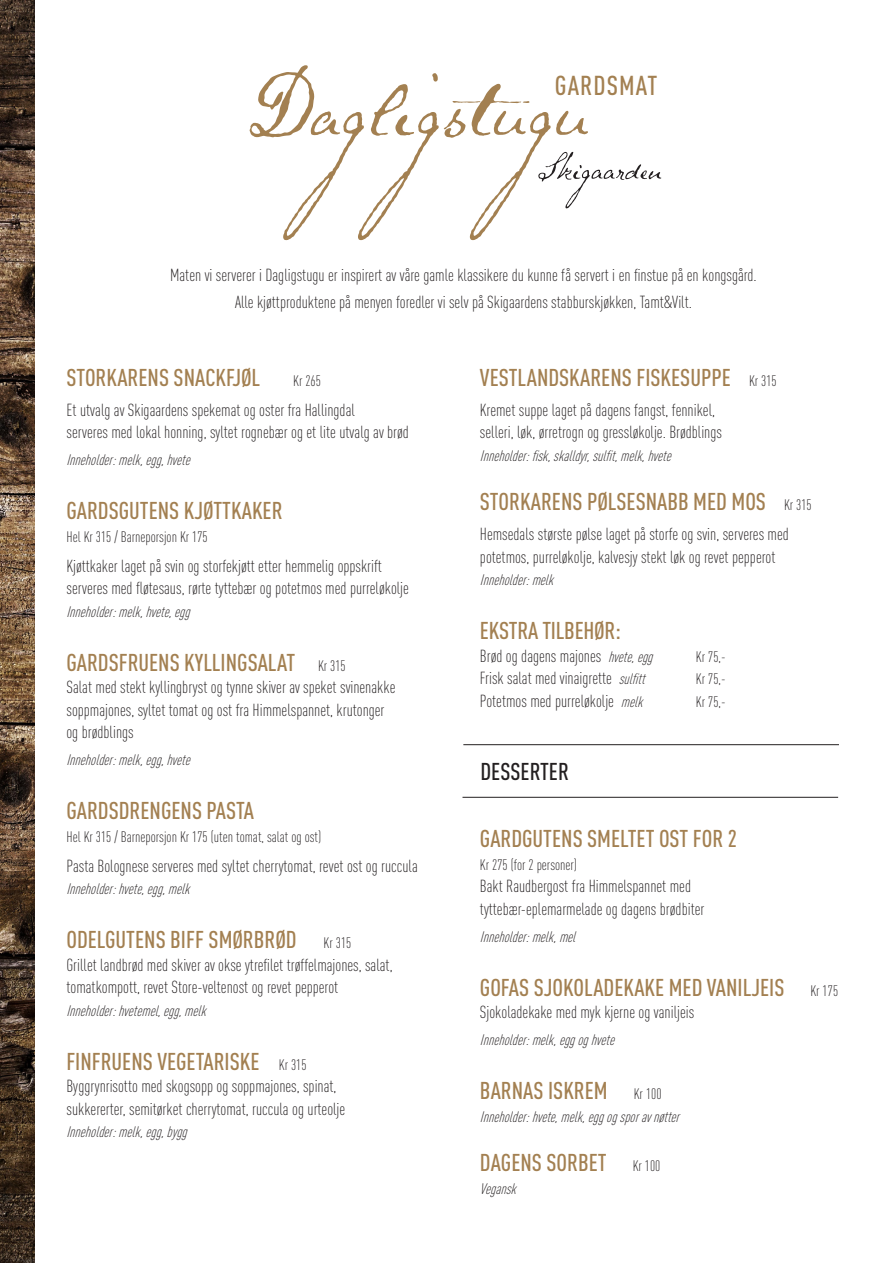
<style>
.page{position:relative;width:893px;height:1263px;background:#fff}
.page>*{position:absolute;margin:0;border:0;box-sizing:border-box;transform-origin:0 0}
.t1{font:142.8px "Schooner Script";letter-spacing:-.005em;color:#a38051}
.t2{font:500 27px "DIN Cond";letter-spacing:.04em;color:#a38051}
.t3{font:500 24px "DIN Cond";color:#a38051}
.t4{font:500 24px "DIN Cond";color:#231f20}
.t5{font:300 17.25px "DIN Cond";color:#231f20}
.t6{font:italic 300 15px "DIN Cond";color:#231f20}
.t7{font:300 15px "DIN Cond";color:#231f20}
.s1{font-weight:300;font-size:15px;color:#231f20}
.s2{font-style:italic;font-size:15px}
</style>
<div class="page">
<img style="left:0;top:0;width:34px;height:1263px">
<svg style="left:538px;top:152px;width:123px;height:56px"></svg>
<hr style="left:463px;top:744px;width:376px;height:1px;background:#231f20">
<hr style="left:462px;top:797px;width:376px;height:1px;background:#231f20">
<p class="t1" style="left:251px;top:0;width:340px">Dagligstugu</p>
<p class="t2" style="left:555px;top:69px;width:104px">GARDSMAT</p>
<p class="t5" style="left:170px;top:265px;width:588px">Maten vi serverer i Dagligstugu er inspirert av våre gamle klassikere du kunne få servert i en finstue på en kongsgård.</p>
<p class="t5" style="left:235px;top:292px;width:458px">Alle kjøttproduktene på menyen foredler vi selv på Skigaardens stabburskjøkken, Tamt&amp;Vilt.</p>
<p class="t3" style="left:66px;top:363px;width:195px">STORKARENS SNACKFJØL</p>
<p class="t7" style="left:293px;top:372px;width:29px">Kr 265</p>
<p class="t5" style="left:66px;top:400px;width:290px">Et utvalg av Skigaardens spekemat og oster fra Hallingdal</p>
<p class="t5" style="left:66px;top:422px;width:344px">serveres med lokal honning, syltet rognebær og et lite utvalg av brød</p>
<p class="t6" style="left:66px;top:451px;width:129px">Inneholder:melk,egg,hvete</p>
<p class="t3" style="left:66px;top:497px;width:218px">GARDSGUTENS KJØTTKAKER</p>
<p class="t7" style="left:66px;top:528px;width:143px">Hel Kr 315 / Barneporsjon Kr 175</p>
<p class="t5" style="left:66px;top:556px;width:317px">Kjøttkaker laget på svin og storfekjøtt etter hemmelig oppskrift</p>
<p class="t5" style="left:66px;top:578px;width:344px">serveres med fløtesaus, rørte tyttebær og potetmos med purreløkolje</p>
<p class="t6" style="left:66px;top:603px;width:129px">Inneholder:melk,hvete,egg</p>
<p class="t3" style="left:66px;top:648px;width:281px">GARDSFRUENS KYLLINGSALAT <span class="s1">Kr 315</span></p>
<p class="t5" style="left:66px;top:677px;width:330px">Salat med stekt kyllingbryst og tynne skiver av speket svinenakke</p>
<p class="t5" style="left:66px;top:700px;width:319px">soppmajones, syltet tomat og ost fra Himmelspannet, krutonger</p>
<p class="t5" style="left:66px;top:722px;width:69px">og brødblings</p>
<p class="t6" style="left:66px;top:751px;width:129px">Inneholder:melk,egg,hvete</p>
<p class="t3" style="left:66px;top:797px;width:189px">GARDSDRENGENS PASTA</p>
<p class="t7" style="left:66px;top:828px;width:256px">Hel Kr 315 / Barneporsjon Kr 175 (uten tomat, salat og ost)</p>
<p class="t5" style="left:66px;top:856px;width:353px">Pasta Bolognese serveres med syltet cherrytomat, revet ost og ruccula</p>
<p class="t6" style="left:66px;top:880px;width:129px">Inneholder:hvete,egg,melk</p>
<p class="t3" style="left:66px;top:926px;width:286px">ODELGUTENS BIFF SMØRBRØD <span class="s1">Kr 315</span></p>
<p class="t5" style="left:66px;top:955px;width:328px">Grillet landbrød med skiver av okse ytrefilet trøffelmajones, salat,</p>
<p class="t5" style="left:66px;top:977px;width:273px">tomatkompott, revet Store-veltenost og revet pepperot</p>
<p class="t6" style="left:66px;top:1002px;width:145px">Inneholder:hvetemel,egg,melk</p>
<p class="t3" style="left:66px;top:1047px;width:242px">FINFRUENS VEGETARISKE <span class="s1">Kr 315</span></p>
<p class="t5" style="left:66px;top:1076px;width:271px">Byggrynrisotto med skogsopp og soppmajones, spinat,</p>
<p class="t5" style="left:66px;top:1099px;width:280px">sukkererter, semitørket cherrytomat, ruccula og urteolje</p>
<p class="t6" style="left:66px;top:1123px;width:126px">Inneholder:melk,egg,bygg</p>
<p class="t3" style="left:480px;top:363px;width:298px">VESTLANDSKARENS FISKESUPPE <span class="s1">Kr 315</span></p>
<p class="t5" style="left:480px;top:400px;width:237px">Kremet suppe laget på dagens fangst, fennikel,</p>
<p class="t5" style="left:480px;top:422px;width:244px">selleri, løk, ørretrogn og gressløkolje. Brødblings</p>
<p class="t6" style="left:480px;top:447px;width:197px">Inneholder:fisk,skalldyr,sulfit,melk,hvete</p>
<p class="t3" style="left:480px;top:488px;width:333px">STORKARENS PØLSESNABB MED MOS <span class="s1">Kr 315</span></p>
<p class="t5" style="left:480px;top:524px;width:310px">Hemsedals største pølse laget på storfe og svin, serveres med</p>
<p class="t5" style="left:480px;top:547px;width:297px">potetmos, purreløkolje, kalvesjy stekt løk og revet pepperot</p>
<p class="t6" style="left:480px;top:571px;width:79px">Inneholder:melk</p>
<p class="t3" style="left:480px;top:617px;width:142px">EKSTRA TILBEHØR:</p>
<p class="t5" style="left:480px;top:646px;width:179px">Brød og dagens majones <span class="s2">hvete,egg</span></p>
<p class="t7" style="left:696px;top:648px;width:31px">Kr 75,-</p>
<p class="t5" style="left:480px;top:668px;width:171px">Frisk salat med vinaigrette <span class="s2">sulfitt</span></p>
<p class="t7" style="left:696px;top:670px;width:31px">Kr 75,-</p>
<p class="t5" style="left:480px;top:691px;width:169px">Potetmos med purreløkolje <span class="s2">melk</span></p>
<p class="t7" style="left:696px;top:693px;width:31px">Kr 75,-</p>
<p class="t4" style="left:480px;top:758px;width:90px">DESSERTER</p>
<p class="t3" style="left:480px;top:824px;width:258px">GARDGUTENS SMELTET OST FOR 2</p>
<p class="t7" style="left:480px;top:856px;width:99px">Kr 275 (for 2 personer)</p>
<p class="t5" style="left:480px;top:876px;width:213px">Bakt Raudbergost fra Himmelspannet med</p>
<p class="t5" style="left:480px;top:899px;width:226px">tyttebær-eplemarmelade og dagens brødbiter</p>
<p class="t6" style="left:480px;top:928px;width:101px">Inneholder:melk,mel</p>
<p class="t3" style="left:480px;top:973px;width:360px">GOFAS SJOKOLADEKAKE MED VANILJEIS <span class="s1">Kr 175</span></p>
<p class="t5" style="left:480px;top:1002px;width:216px">Sjokoladekake med myk kjerne og vaniljeis</p>
<p class="t6" style="left:480px;top:1031px;width:140px">Inneholder:melk,eggoghvete</p>
<p class="t3" style="left:480px;top:1076px;width:183px">BARNAS ISKREM <span class="s1">Kr 100</span></p>
<p class="t6" style="left:480px;top:1108px;width:205px">Inneholder:hvete,melk,eggogsporavnøtter</p>
<p class="t3" style="left:480px;top:1148px;width:182px">DAGENS SORBET <span class="s1">Kr 100</span></p>
<p class="t6" style="left:480px;top:1180px;width:42px">Vegansk</p>
</div>
